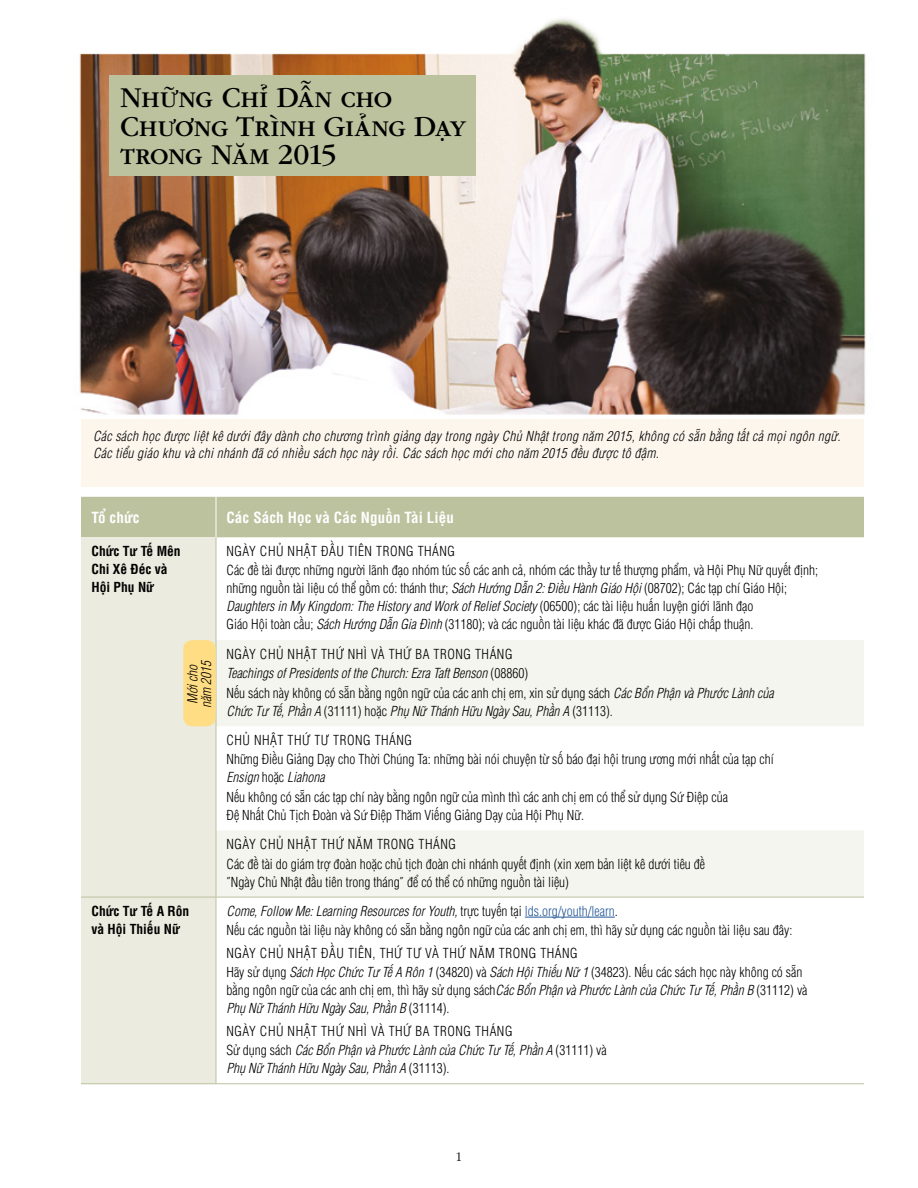
<style>
.page{position:relative;width:918px;height:1188px;background:#fff}
.page>*{position:absolute;margin:0;border:0;box-sizing:border-box;transform-origin:0 0}
.t1{font:30px/28.5px "Garamondlds Lat";letter-spacing:-.01em;color:#000}
.TBLHEAD_para{font:700 condensed 15px "Helveticalds Lat";letter-spacing:.01em;color:#fff}
.TBLDATA_para{font:300 condensed 13.5px/18px "Helveticalds Lat";color:#000}
.TBLDATA_para-2{font:italic 300 condensed 13.5px/18px "Helveticalds Lat";color:#000}
.TBLDATA_para-3{font:italic 300 condensed 13.5px/13.5px "Helveticalds Lat";letter-spacing:.025em;color:#000}
.TBLDATA_para-4{font:300 condensed 13.5px "Helveticalds Lat";letter-spacing:.04em;color:#000}
.TBLDATA_para-5{font:700 condensed 13.5px/18px "Helveticalds Lat";color:#000}
.ANNTT_para{font:300 13.5px "Garamondlds Lat";color:#000}
.s1{font-style:italic}
.s2{font-style:normal}
.s3{font-style:normal;color:#235897}
</style>
<div class="page">
<img style="left:79px;top:18px;width:787px;height:479px">
<div style="left:81px;top:497px;width:783px;height:40px;background:#bcc29e"></div>
<div style="left:81px;top:537px;width:135px;height:546px;background:#ebebdf"></div>
<svg style="left:217px;top:640px;width:647px;height:257px;fill:#f5f5ef"></svg>
<hr style="left:216px;top:497px;width:1px;height:40px;background:#fff">
<hr style="left:216px;top:537px;width:1px;height:103px;background:#bcc29e">
<hr style="left:216px;top:640px;width:1px;height:86px;background:#bcc29e">
<hr style="left:216px;top:726px;width:1px;height:104px;background:#bcc29e">
<hr style="left:81px;top:897px;width:135px;height:1px;background:#bcc29e">
<hr style="left:216px;top:897px;width:1px;height:186px;background:#bcc29e">
<hr style="left:216px;top:830px;width:1px;height:67px;background:#bcc29e">
<hr style="left:216px;top:897px;width:648px;height:1px;background:#bcc29e">
<hr style="left:216px;top:1083px;width:648px;height:1px;background:#bcc29e">
<hr style="left:81px;top:1083px;width:135px;height:1px;background:#bcc29e">
<hr style="left:525px;top:917px;width:90px;height:1px;background:#235897">
<div style="left:183px;top:640px;width:33px;height:86px;background:#ffdd84;border-radius:9px"></div>
<div style="left:81px;top:419px;width:783px;height:68px;background:#fcf6ed"></div>
<div style="left:109px;top:75px;width:366px;height:101px;background:#bcc29e"></div>
<p class="t1" style="left:120px;top:81px;width:348px">Những Chỉ Dẫn cho<br>Chương Trình Giảng Dạy trong Năm 2015</p>
<p class="TBLDATA_para-3" style="left:93px;top:427px;width:749px;line-height:16.5px">Các sách học được liệt kê dưới đây dành cho chương trình giảng dạy trong ngày Chủ Nhật trong năm 2015, không có sẵn bằng tất cả mọi ngôn ngữ.<br>Các tiểu giáo khu và chi nhánh đã có nhiều sách học này rồi. Các sách học mới cho năm 2015 đều được tô đậm.</p>
<p class="TBLHEAD_para" style="left:92px;top:504px;width:50px">Tổ chức</p>
<p class="TBLHEAD_para" style="left:226px;top:504px;width:229px">Các Sách Học và Các Nguồn Tài Liệu</p>
<p class="TBLDATA_para-5" style="left:92px;top:541px;width:91px">Chức Tư Tế Mên<br>Chi Xê Đéc và<br>Hội Phụ Nữ</p>
<p class="TBLDATA_para-4" style="left:226px;top:540px;width:230px">NGÀY CHỦ NHẬT ĐẦU TIÊN TRONG THÁNG</p>
<p class="TBLDATA_para" style="left:226px;top:561px;width:593px">Các đề tài được những người lãnh đạo nhóm túc số các anh cả, nhóm các thầy tư tế thượng phẩm, và Hội Phụ Nữ quyết định; những nguồn tài liệu có thể gồm có: thánh thư; <span class="s1">Sách Hướng Dẫn 2: Điều Hành Giáo Hội</span> (08702); Các tạp chí Giáo Hội; <span class="s1">Daughters in My Kingdom: The History and Work of Relief Society</span> (06500); các tài liệu huấn luyện giới lãnh đạo<br>Giáo Hội toàn cầu; <span class="s1">Sách Hướng Dẫn Gia Đình</span> (31180); và các nguồn tài liệu khác đã được Giáo Hội chấp thuận.</p>
<p class="TBLDATA_para-4" style="left:226px;top:643px;width:288px">NGÀY CHỦ NHẬT THỨ NHÌ VÀ THỨ BA TRONG THÁNG</p>
<p class="TBLDATA_para-2" style="left:226px;top:663px;width:303px">Teachings of Presidents of the Church: Ezra Taft Benson <span class="s2">(08860)</span></p>
<p class="TBLDATA_para" style="left:226px;top:683px;width:549px">Nếu sách này không có sẵn bằng ngôn ngữ của các anh chị em, xin sử dụng sách <span class="s1">Các Bổn Phận và Phước Lành của<br>Chức Tư Tế, Phần A</span> (31111) hoặc <span class="s1">Phụ Nữ Thánh Hữu Ngày Sau, Phần A</span> (31113).</p>
<p class="TBLDATA_para-4" style="left:226px;top:729px;width:187px">CHỦ NHẬT THỨ TƯ TRONG THÁNG</p>
<p class="TBLDATA_para" style="left:226px;top:750px;width:549px">Những Điều Giảng Dạy cho Thời Chúng Ta: những bài nói chuyện từ số báo đại hội trung ương mới nhất của tạp chí<br><span class="s1">Ensign</span> hoặc <span class="s1">Liahona</span></p>
<p class="TBLDATA_para" style="left:226px;top:787px;width:503px">Nếu không có sẵn các tạp chí này bằng ngôn ngữ của mình thì các anh chị em có thể sử dụng Sứ Điệp của<br>Đệ Nhất Chủ Tịch Đoàn và Sứ Điệp Thăm Viếng Giảng Dạy của Hội Phụ Nữ.</p>
<p class="TBLDATA_para-4" style="left:226px;top:833px;width:231px">NGÀY CHỦ NHẬT THỨ NĂM TRONG THÁNG</p>
<p class="TBLDATA_para" style="left:226px;top:854px;width:480px">Các đề tài do giám trợ đoàn hoặc chủ tịch đoàn chi nhánh quyết định (xin xem bản liệt kê dưới tiêu đề ″Ngày Chủ Nhật đầu tiên trong tháng″ để có thể có những nguồn tài liệu)</p>
<p class="TBLDATA_para-3" style="left:185px;top:708px;width:50px;rotate:-90deg">Mới cho năm 2015</p>
<p class="TBLDATA_para-5" style="left:92px;top:901px;width:99px">Chức Tư Tế A Rôn và Hội Thiếu Nữ</p>
<p class="TBLDATA_para-2" style="left:226px;top:901px;width:393px">Come, Follow Me: Learning Resources for Youth, <span class="s2">trực tuyến tại</span> <span class="s3">lds.org/youth/learn</span><span class="s2">.</span></p>
<p class="TBLDATA_para" style="left:227px;top:920px;width:567px">Nếu các nguồn tài liệu này không có sẵn bằng ngôn ngữ của các anh chị em, thì hãy sử dụng các nguồn tài liệu sau đây:</p>
<p class="TBLDATA_para-4" style="left:227px;top:942px;width:353px">NGÀY CHỦ NHẬT ĐẦU TIÊN, THỨ TƯ VÀ THỨ NĂM TRONG THÁNG</p>
<p class="TBLDATA_para" style="left:226px;top:962px;width:583px">Hãy sử dụng <span class="s1">Sách Học Chức Tư Tế A Rôn 1</span> (34820) và <span class="s1">Sách Hội Thiếu Nữ 1</span> (34823). Nếu các sách học này không có sẵn bằng ngôn ngữ của các anh chị em, thì hãy sử dụng sách<span class="s1">Các Bổn Phận và Phước Lành của Chức Tư Tế, Phần B</span> (31112) và<br><span class="s1">Phụ Nữ Thánh Hữu Ngày Sau, Phần B</span> (31114).</p>
<p class="TBLDATA_para-4" style="left:227px;top:1020px;width:288px">NGÀY CHỦ NHẬT THỨ NHÌ VÀ THỨ BA TRONG THÁNG</p>
<p class="TBLDATA_para-2" style="left:226px;top:1040px;width:382px"><span class="s2">Sử dụng sách</span> Các Bổn Phận và Phước Lành của Chức Tư Tế, Phần A <span class="s2">(31111) và<br></span>Phụ Nữ Thánh Hữu Ngày Sau, Phần A <span class="s2">(31113).</span></p>
<p class="ANNTT_para" style="left:456px;top:1148px;width:8px">1</p>
</div>
